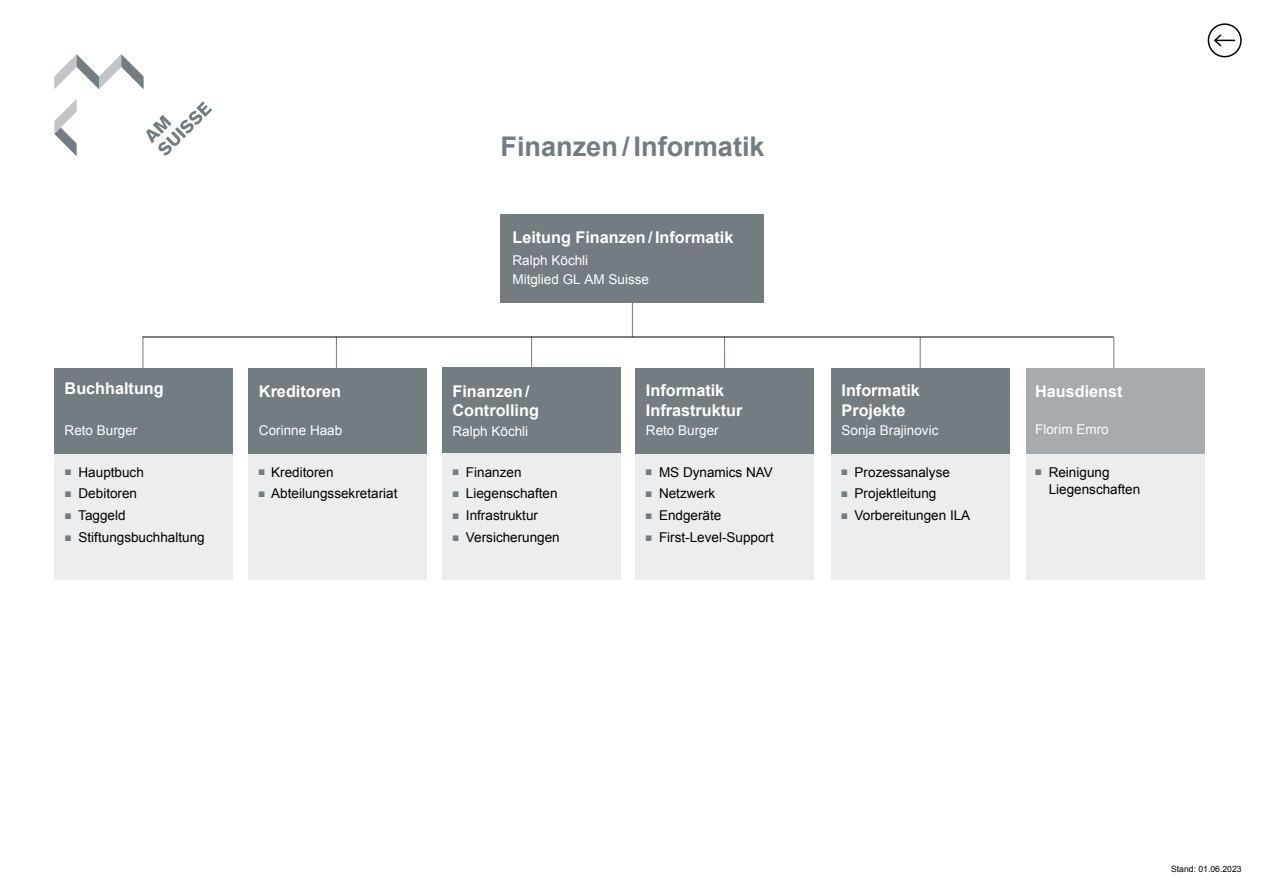
<style>
.page{position:relative;width:1263px;height:893px;background:#fff}
.page>*{position:absolute;margin:0;border:0;box-sizing:border-box;transform-origin:0 0}
.t1{font:700 27.15px "Arial";color:#727c81}
.t2{font:700 16.2px/19.5px "Arial";color:#fff}
.t3{font:13.5px/17.2px "Arial";color:#000}
.t4{font:13.5px/18.3px "Arial";color:#fff}
.t5{font:8.7px "Arial";color:#000}
.s1{font-size:12px;color:#727c81}
</style>
<div class="page">
<div style="left:1026px;top:452px;width:178px;height:127px;background:#ecedee"></div>
<div style="left:442px;top:452px;width:178px;height:127px;background:#ecedee"></div>
<div style="left:636px;top:452px;width:178px;height:127px;background:#ecedee"></div>
<div style="left:831px;top:452px;width:179px;height:127px;background:#ecedee"></div>
<div style="left:248px;top:452px;width:179px;height:127px;background:#ecedee"></div>
<div style="left:54px;top:452px;width:179px;height:127px;background:#ecedee"></div>
<div style="left:500px;top:214px;width:264px;height:88px;background:#727c81"></div>
<hr style="left:143px;top:337px;width:1px;height:34px;background:#727c81">
<hr style="left:336px;top:337px;width:1px;height:34px;background:#727c81">
<hr style="left:531px;top:337px;width:1px;height:34px;background:#727c81">
<hr style="left:724px;top:337px;width:1px;height:34px;background:#727c81">
<hr style="left:1113px;top:337px;width:1px;height:34px;background:#727c81">
<hr style="left:920px;top:337px;width:1px;height:34px;background:#727c81">
<hr style="left:632px;top:302px;width:1px;height:35px;background:#727c81">
<div style="left:54px;top:368px;width:179px;height:85px;background:#727c81"></div>
<div style="left:248px;top:368px;width:179px;height:85px;background:#727c81"></div>
<div style="left:636px;top:369px;width:178px;height:85px;background:#727c81"></div>
<div style="left:831px;top:369px;width:179px;height:85px;background:#727c81"></div>
<div style="left:442px;top:368px;width:178px;height:85px;background:#727c81"></div>
<div style="left:1026px;top:368px;width:178px;height:85px;background:#a6abaf"></div>
<svg style="left:54px;top:54px;width:90px;height:35px"></svg>
<svg style="left:54px;top:99px;width:23px;height:57px"></svg>
<svg style="left:146px;top:101px;width:66px;height:55px"></svg>
<hr style="left:143px;top:337px;width:970px;height:1px;background:#000">
<svg style="left:1208px;top:24px;width:33px;height:33px"></svg>
<div style="left:1208px;top:23px;width:34px;height:34px;border:2px solid #000;border-radius:50%"></div>
<svg style="left:1213px;top:33px;width:22px;height:15px"></svg>
<p class="t2" style="left:65px;top:380px;width:101px">Buchhaltung</p>
<p class="t4" style="left:65px;top:421px;width:74px">Reto Burger</p>
<p class="t3" style="left:65px;top:463px;width:81px"><span class="s1">■</span> Hauptbuch</p>
<p class="t3" style="left:65px;top:485px;width:74px"><span class="s1">■</span> Debitoren</p>
<p class="t3" style="left:65px;top:507px;width:62px"><span class="s1">■</span> Taggeld</p>
<p class="t3" style="left:65px;top:529px;width:142px"><span class="s1">■</span> Stiftungsbuchhaltung</p>
<p class="t2" style="left:259px;top:382px;width:83px">Kreditoren</p>
<p class="t4" style="left:259px;top:421px;width:85px">Corinne Haab</p>
<p class="t3" style="left:258px;top:463px;width:77px"><span class="s1">■</span> Kreditoren</p>
<p class="t3" style="left:258px;top:485px;width:141px"><span class="s1">■</span> Abteilungssekretariat</p>
<h1 class="t1" style="left:500px;top:128px;width:266px">Finanzen / Informatik</h1>
<p class="t2" style="left:512px;top:228px;width:223px">Leitung Finanzen / Informatik</p>
<p class="t4" style="left:512px;top:251px;width:138px">Ralph Köchli<br>Mitglied GL AM Suisse</p>
<p class="t2" style="left:452px;top:382px;width:88px">Finanzen /<br>Controlling</p>
<p class="t4" style="left:452px;top:422px;width:77px">Ralph Köchli</p>
<p class="t3" style="left:452px;top:463px;width:71px"><span class="s1">■</span> Finanzen</p>
<p class="t3" style="left:452px;top:485px;width:107px"><span class="s1">■</span> Liegenschaften</p>
<p class="t3" style="left:452px;top:507px;width:87px"><span class="s1">■</span> Infrastruktur</p>
<p class="t3" style="left:452px;top:529px;width:109px"><span class="s1">■</span> Versicherungen</p>
<p class="t2" style="left:646px;top:381px;width:98px">Informatik<br>Infrastruktur</p>
<p class="t4" style="left:646px;top:422px;width:74px">Reto Burger</p>
<p class="t3" style="left:645px;top:463px;width:129px"><span class="s1">■</span> MS Dynamics NAV</p>
<p class="t3" style="left:645px;top:485px;width:72px"><span class="s1">■</span> Netzwerk</p>
<p class="t3" style="left:645px;top:507px;width:78px"><span class="s1">■</span> Endgeräte</p>
<p class="t3" style="left:645px;top:529px;width:130px"><span class="s1">■</span> First-Level-Support</p>
<p class="t2" style="left:841px;top:381px;width:80px">Informatik<br>Projekte</p>
<p class="t4" style="left:841px;top:422px;width:98px">Sonja Brajinovic</p>
<p class="t3" style="left:841px;top:463px;width:111px"><span class="s1">■</span> Prozessanalyse</p>
<p class="t3" style="left:841px;top:485px;width:97px"><span class="s1">■</span> Projektleitung</p>
<p class="t3" style="left:841px;top:507px;width:131px"><span class="s1">■</span> Vorbereitungen ILA</p>
<p class="t2" style="left:1035px;top:382px;width:89px">Hausdienst</p>
<p class="t4" style="left:1035px;top:421px;width:75px">Florim Emro</p>
<p class="t3" style="left:1049px;top:463px;width:93px;text-indent:-14px"><span class="s1">■</span> Reinigung<br>Liegenschaften</p>
<p class="t5" style="left:1171px;top:863px;width:72px">Stand: 01.06.2023</p>
</div>
